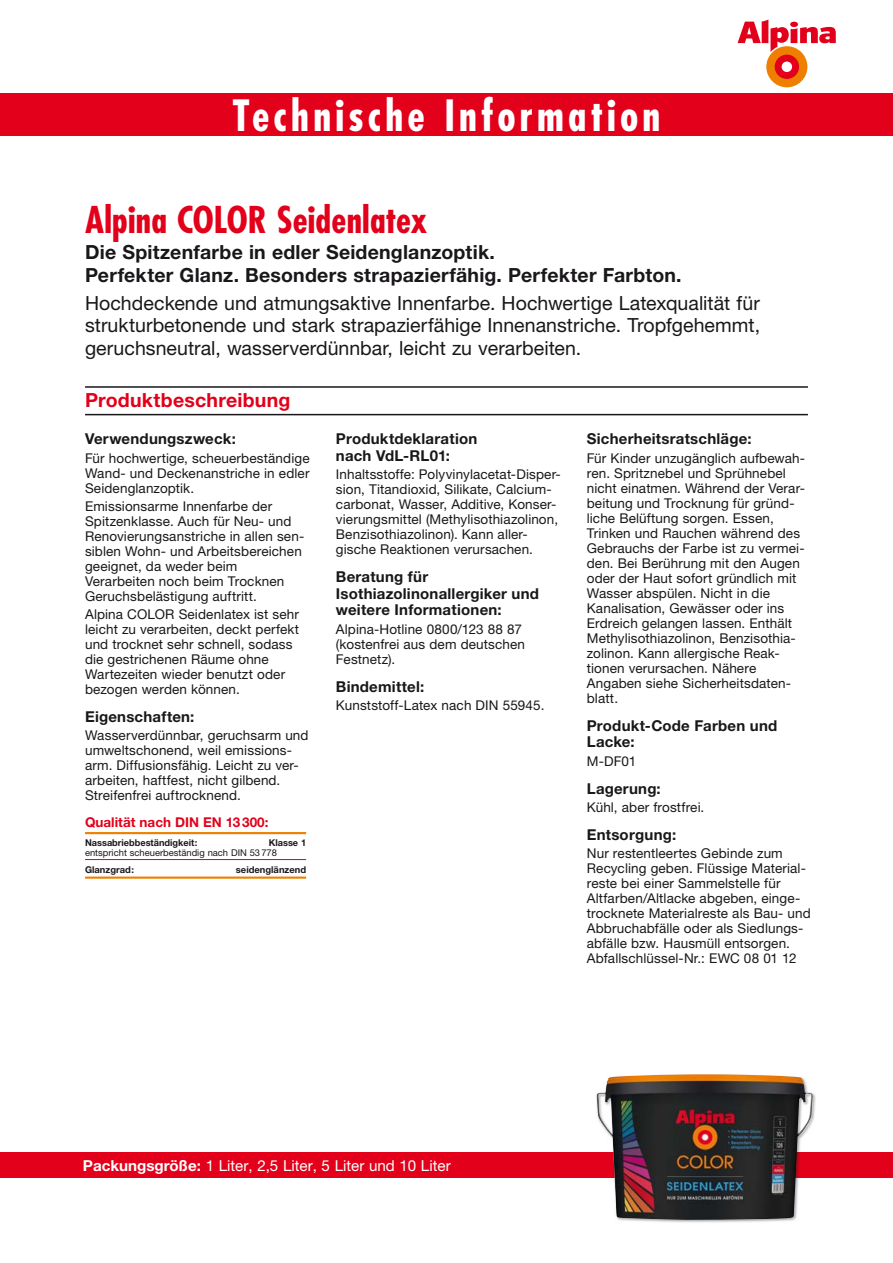
<style>
.page{position:relative;width:893px;height:1263px;background:#fff}
.page>*{position:absolute;margin:0;border:0;box-sizing:border-box;transform-origin:0 0}
.t1{font:700 condensed 42px "Futura LT";letter-spacing:.095em;color:#fff}
.t2{font:700 condensed 36px "Futura LT";letter-spacing:.01em;color:#e2001a}
.t3{font:19.5px/22.5px "Helvetica Neue LT Std";letter-spacing:.005em;color:#1a171b;text-align:justify}
.t4{font:700 19.5px/22.5px "Helvetica Neue LT Std";letter-spacing:.01em;color:#1a171b}
.t5{font:700 19.5px "Helvetica Neue LT Std";letter-spacing:.01em;color:#e2001a}
.t6{font:15.15px "Helvetica Neue LT Std";color:#fff}
.t7{font:700 15px/16.5px "Helvetica Neue LT Std";letter-spacing:.015em;color:#1a171b}
.t8{font:13.5px/15px "Helvetica Neue LT Std";letter-spacing:.01em;color:#1a171b}
.t9{font:700 13.5px "Helvetica Neue LT Std";color:#e2001a}
.t10{font:700 9.45px "Helvetica Neue LT Std";color:#1a171b}
.t11{font:9.45px "Helvetica Neue LT Std";color:#1a171b}
.s1{font-weight:700}
</style>
<div class="page">
<div style="left:0;top:1152px;width:893px;height:26px;background:#e2001a"></div>
<hr style="left:85px;top:832px;width:221px;height:2px;background:#ee7f00">
<hr style="left:85px;top:859px;width:221px;height:1px;background:#e2001a">
<hr style="left:85px;top:876px;width:221px;height:3px;background:#ee7f00">
<div style="left:0;top:94px;width:893px;height:42px;background:#e2001a"></div>
<hr style="left:85px;top:414px;width:723px;height:1px;background:#1a171b">
<hr style="left:85px;top:386px;width:723px;height:2px;background:#1a171b">
<div style="left:766px;top:46px;width:41px;height:41px;background:#ee7f00;border-radius:50%"></div>
<div style="left:775px;top:55px;width:24px;height:24px;background:#e2001a;border-radius:50%"></div>
<div style="left:782px;top:62px;width:10px;height:10px;background:#fff;border-radius:50%"></div>
<svg style="left:738px;top:19px;width:98px;height:33px"></svg>
<img style="left:596px;top:1093px;width:220px;height:130px">
<img style="left:597px;top:1074px;width:216px;height:146px">
<h1 class="t1" style="left:233px;top:96px;width:429px">Technische Information</h1>
<h2 class="t2" style="left:85px;top:202px;width:344px">Alpina COLOR Seidenlatex</h2>
<h3 class="t4" style="left:85px;top:243px;width:598px">Die Spitzenfarbe in edler Seidenglanzoptik.<br>Perfekter Glanz. Besonders strapazierfähig. Perfekter Farbton.</h3>
<h3 class="t3" style="left:85px;top:293px;width:677px">Hochdeckende und atmungsaktive Innenfarbe. Hochwertige Latexqualität für strukturbetonende und stark strapazierfähige Innenanstriche. Tropfgehemmt, geruchsneutral, wasserverdünnbar, leicht zu verarbeiten.</h3>
<h3 class="t5" style="left:85px;top:393px;width:207px">Produktbeschreibung</h3>
<p class="t7" style="left:85px;top:432px;width:152px">Verwendungszweck:</p>
<p class="t8" style="left:85px;top:452px;width:226px;text-align:justify">Für hochwertige, scheuerbeständige Wand- und Deckenanstriche in edler Seidenglanzoptik.</p>
<p class="t8" style="left:85px;top:500px;width:221px">Emissionsarme Innenfarbe der<br>Spitzenklasse. Auch für Neu- und<br>Renovierungsanstriche in allen sen&shy;siblen Wohn- und Arbeitsbereichen geeignet, da weder beim<br>Verarbeiten noch beim Trocknen<br>Geruchsbeläs tigung auftritt.</p>
<p class="t8" style="left:85px;top:608px;width:216px">Alpina COLOR Seidenlatex ist sehr leicht zu verarbeiten, deckt perfekt und trocknet sehr schnell, sodass die gestrichenen Räume ohne<br>Wartezeiten wieder benutzt oder bezogen werden können.</p>
<p class="t7" style="left:85px;top:710px;width:111px">Eigenschaften:</p>
<p class="t8" style="left:85px;top:729px;width:225px">Wasserverdünnbar, geruchsarm und umweltschonend, weil emissions&shy;arm. Diffusionsfähig. Leicht zu ver&shy;arbeiten, haftfest, nicht gilbend.<br>Streifenfrei auftrocknend.</p>
<p class="t9" style="left:85px;top:817px;width:185px">Qualität nach DIN EN 13 300:</p>
<p class="t10" style="left:85px;top:839px;width:114px">Nassabriebbeständigkeit:</p>
<p class="t10" style="left:269px;top:839px;width:39px">Klasse 1</p>
<p class="t11" style="left:85px;top:849px;width:193px">entspricht scheuerbeständig nach DIN 53778</p>
<p class="t10" style="left:85px;top:866px;width:50px">Glanzgrad:</p>
<p class="t10" style="left:236px;top:866px;width:72px">seidenglänzend</p>
<p class="t7" style="left:336px;top:432px;width:143px">Produktdeklaration nach VdL-RL01:</p>
<p class="t8" style="left:336px;top:468px;width:226px">Inhaltsstoffe: Polyvinylacetat-Disper&shy;sion, Titandioxid, Silikate, Calcium&shy;carbonat, Wasser, Additive, Konser&shy;vierungsmittel (Methyl iso thiazolinon, Benzisothiazolinon). Kann aller&shy;gische Reaktionen verursachen.</p>
<p class="t7" style="left:336px;top:570px;width:205px">Beratung für<br>Isothiazolinonallergiker und weitere Informationen:</p>
<p class="t8" style="left:336px;top:623px;width:191px">Alpina-Hotline 0800/123 88 87 (kostenfrei aus dem deutschen<br>Festnetz).</p>
<p class="t7" style="left:336px;top:680px;width:90px">Bindemittel:</p>
<p class="t8" style="left:336px;top:699px;width:210px">Kunststoff-Latex nach DIN 55945.</p>
<p class="t7" style="left:587px;top:432px;width:166px">Sicherheitsratschläge:</p>
<p class="t8" style="left:587px;top:452px;width:220px">Für Kinder unzugänglich aufbewah&shy;ren. Spritznebel und Sprühnebel nicht einatmen. Während der Verar&shy;beitung und Trocknung für gründ&shy;liche Belüftung sorgen. Essen,<br>Trinken und Rauchen während des<br>Gebrauchs der Farbe ist zu vermei&shy;den. Bei Be rührung mit den Augen oder der Haut sofort gründlich mit<br>Wasser abspü len. Nicht in die<br>Kanalisation, Gewässer oder ins<br>Erdreich gelangen lassen. Enthält<br>Methyl iso thia zolinon, Benzisothia&shy;zolinon. Kann allergische Reak&shy;tionen verursachen. Nähere<br>Angaben siehe Sicherheits daten&shy;blatt.</p>
<p class="t7" style="left:587px;top:719px;width:192px">Produkt-Code Farben und<br>Lacke:</p>
<p class="t8" style="left:587px;top:755px;width:51px">M-DF01</p>
<p class="t7" style="left:587px;top:782px;width:75px">Lagerung:</p>
<p class="t8" style="left:587px;top:801px;width:119px">Kühl, aber frostfrei.</p>
<p class="t7" style="left:587px;top:828px;width:91px">Entsorgung:</p>
<p class="t8" style="left:587px;top:847px;width:225px">Nur restentleertes Gebinde zum Recycling geben. Flüssige Material&shy;reste bei einer Sammelstelle für Altfarben/Altlacke abgeben, einge&shy;trocknete Material reste als Bau- und Abbruchabfälle oder als Siedlungs&shy;abfälle bzw. Hausmüll entsorgen.<br>Abfallschlüssel-Nr.: EWC 08 01 12</p>
<p class="t6" style="left:83px;top:1160px;width:369px"><span class="s1">Packungsgröße:</span> 1 Liter, 2,5 Liter, 5 Liter und 10 Liter</p>
</div>
